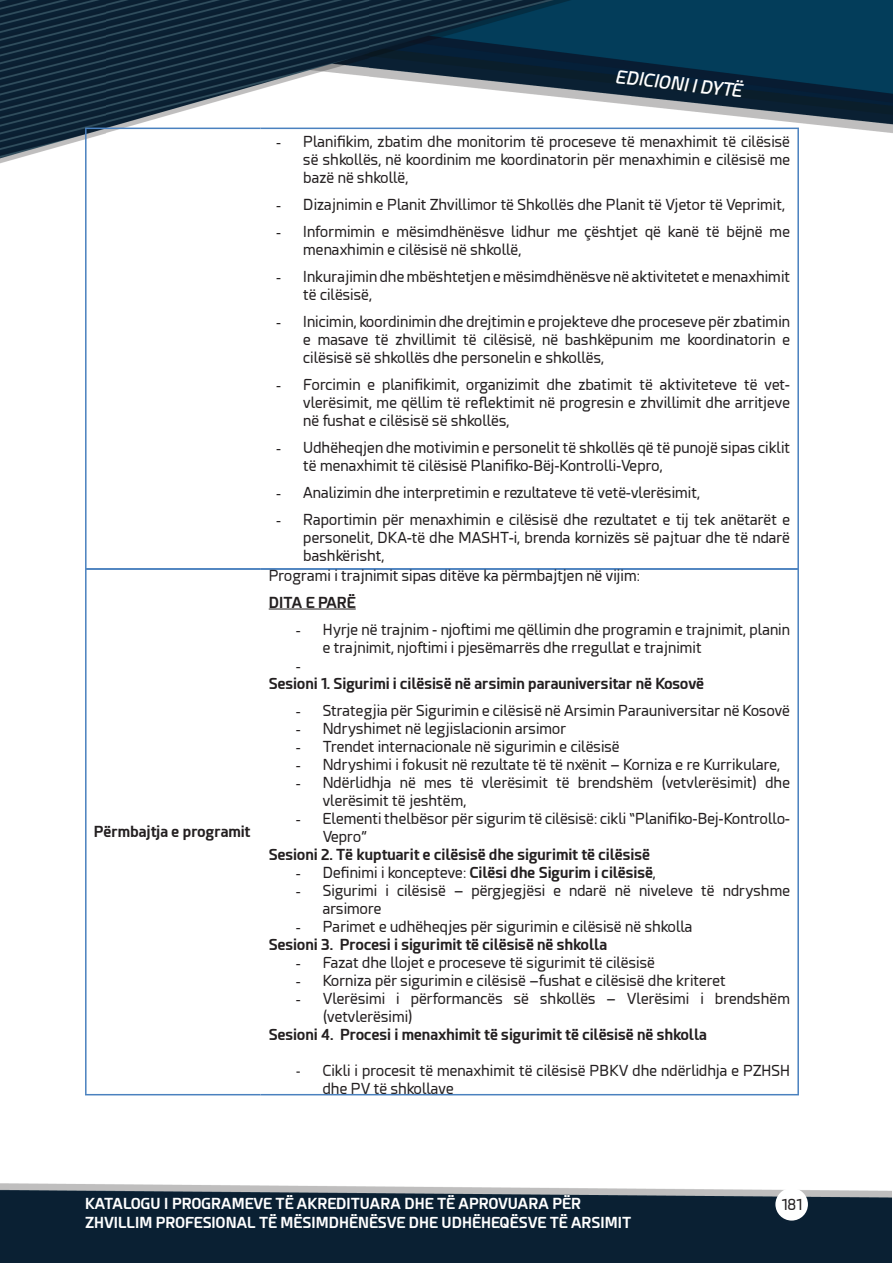
<style>
.page{position:relative;width:893px;height:1263px;background:#fff}
.page>*{position:absolute;margin:0;border:0;box-sizing:border-box;transform-origin:0 0}
.t1{font:italic 600 18px "Esphimere";color:#fff}
.t2{font:15px/18px "Esphimere";color:#231f20}
.t3{font:700 15px "Esphimere";color:#231f20}
.t4{font:700 15px/18.8px "Esphimere";color:#fff}
.t5{font:15px "Times New Roman";color:#231f20}
.s1{font-family:"Times New Roman"}
.s2{font-family:"Times New Roman";font-weight:400}
.s3{font-weight:400}
.s4{font-weight:700}
.s5{font-family:"Cambria"}
</style>
<div class="page">
<img style="left:0;top:0;width:893px;height:164px">
<img style="left:0;top:1183px;width:891px;height:80px">
<div style="left:775px;top:1188px;width:33px;height:32px;background:#fff;border-radius:50%"></div>
<hr style="left:85px;top:129px;width:2px;height:439px;background:#4a81bf">
<hr style="left:85px;top:128px;width:176px;height:1px;background:#4a81bf">
<hr style="left:261px;top:128px;width:538px;height:1px;background:#4a81bf">
<hr style="left:797px;top:129px;width:2px;height:439px;background:#4a81bf">
<hr style="left:85px;top:570px;width:2px;height:524px;background:#4a81bf">
<hr style="left:797px;top:570px;width:2px;height:524px;background:#4a81bf">
<hr style="left:85px;top:568px;width:176px;height:2px;background:#4a81bf">
<hr style="left:261px;top:568px;width:538px;height:2px;background:#4a81bf">
<hr style="left:85px;top:1094px;width:176px;height:1px;background:#4a81bf">
<hr style="left:261px;top:1094px;width:538px;height:1px;background:#4a81bf">
<hr style="left:269px;top:609px;width:87px;height:1px;background:#231f20">
<p class="t1" style="left:617px;top:65px;width:129px;rotate:7deg">EDICIONI I DYTË</p>
<p class="t3" style="left:94px;top:823px;width:158px">Përmbajtja e programit</p>
<p class="t2" style="left:303px;top:133px;width:488px;text-align:justify;text-indent:-27px"><span class="s1">-</span> Planifikim, zbatim dhe monitorim të proceseve të menaxhimit të cilësisë së shkollës, në koordinim me koordinatorin për menaxhimin e cilësisë me bazë në shkollë,</p>
<p class="t2" style="left:276px;top:196px;width:510px"><span class="s1">-</span> Dizajnimin e Planit Zhvillimor të Shkollës dhe Planit të Vjetor të Veprimit,</p>
<p class="t2" style="left:303px;top:223px;width:488px;text-indent:-27px"><span class="s1">-</span> Informimin e mësimdhënësve lidhur me çështjet që kanë të bëjnë me menaxhimin e cilësisë në shkollë,</p>
<p class="t2" style="left:303px;top:268px;width:488px;text-indent:-27px"><span class="s1">-</span> Inkurajimin dhe mbështetjen e mësimdhënësve në aktivitetet e menaxhimit të cilësisë,</p>
<p class="t2" style="left:303px;top:313px;width:488px;text-align:justify;text-indent:-27px"><span class="s1">-</span> Inicimin, koordinimin dhe drejtimin e projekteve dhe proceseve për zbatimin e masave të zhvillimit të cilësisë, në bashkëpunim me koordinatorin e cilësisë së shkollës dhe personelin e shkollës,</p>
<p class="t2" style="left:303px;top:376px;width:488px;text-align:justify;text-indent:-27px"><span class="s1">-</span> Forcimin e planifikimit, organizimit dhe zbatimit të aktiviteteve të vet&shy;vlerësimit, me qëllim të reflektimit në progresin e zhvillimit dhe arritjeve në fushat e cilësisë së shkollës,</p>
<p class="t2" style="left:303px;top:439px;width:488px;text-indent:-27px"><span class="s1">-</span> Udhëheqjen dhe motivimin e personelit të shkollës që të punojë sipas ciklit të menaxhimit të cilësisë Planifiko-Bëj-Kontrolli-Vepro,</p>
<p class="t2" style="left:276px;top:484px;width:425px"><span class="s1">-</span> Analizimin dhe interpretimin e rezultateve të vetë-vlerësimit,</p>
<p class="t2" style="left:303px;top:511px;width:488px;text-align:justify;text-indent:-27px"><span class="s1">-</span> Raportimin për menaxhimin e cilësisë dhe rezultatet e tij tek anëtarët e personelit, DKA-të dhe MASHT-i, brenda kornizës së pajtuar dhe të ndarë bashkërisht,</p>
<p class="t2" style="left:269px;top:567px;width:373px">Programi i trajnimit sipas ditëve ka përmbajtjen në vijim:</p>
<p class="t3" style="left:269px;top:593px;width:89px">DITA E PARË</p>
<p class="t2" style="left:323px;top:621px;width:469px;text-indent:-27px"><span class="s1">-</span> Hyrje në trajnim - njoftimi me qëllimin dhe programin e trajnimit, planin e trajnimit, njoftimi i pjesëmarrës dhe rregullat e trajnimit</p>
<p class="t5" style="left:296px;top:656px;width:6px">-</p>
<p class="t3" style="left:269px;top:674px;width:437px">Sesioni 1. Sigurimi i cilësisë në arsimin parauniversitar në Kosovë</p>
<p class="t2" style="left:296px;top:702px;width:496px"><span class="s1">-</span> Strategjia për Sigurimin e cilësisë në Arsimin Parauniversitar në Kosovë</p>
<p class="t2" style="left:296px;top:720px;width:272px"><span class="s1">-</span> Ndryshimet në legjislacionin arsimor</p>
<p class="t2" style="left:296px;top:738px;width:326px"><span class="s1">-</span> Trendet internacionale në sigurimin e cilësisë</p>
<p class="t2" style="left:296px;top:756px;width:486px"><span class="s1">-</span> Ndryshimi i fokusit në rezultate të të nxënit – Korniza e re Kurrikulare,</p>
<p class="t2" style="left:323px;top:774px;width:469px;text-indent:-27px"><span class="s1">-</span> Ndërlidhja në mes të vlerësimit të brendshëm (vetvlerësimit) dhe vlerësimit të jeshtëm,</p>
<p class="t2" style="left:323px;top:810px;width:469px;text-indent:-27px"><span class="s1">-</span> Elementi thelbësor për sigurim të cilësisë: cikli “Planifiko-Bej-Kontrollo-<br>Vepro”</p>
<p class="t3" style="left:269px;top:845px;width:383px">Sesioni 2. Të kuptuarit e cilësisë dhe sigurimit të cilësisë</p>
<p class="t3" style="left:296px;top:863px;width:362px"><span class="s2">-</span> <span class="s3">Definimi i koncepteve:</span> Cilësi dhe Sigurim i cilësisë<span class="s3">,</span></p>
<p class="t2" style="left:323px;top:882px;width:469px;text-indent:-27px"><span class="s1">-</span> Sigurimi i cilësisë – përgjegjësi e ndarë në niveleve të ndryshme arsimore</p>
<p class="t2" style="left:269px;top:918px;width:425px;text-indent:27px"><span class="s1">-</span> Parimet e udhëheqjes për sigurimin e cilësisë në shkolla<br><span class="s4">Sesioni 3. Procesi i sigurimit të cilësisë në shkolla</span></p>
<p class="t2" style="left:296px;top:954px;width:361px"><span class="s1">-</span> Fazat dhe llojet e proceseve të sigurimit të cilësisë</p>
<p class="t2" style="left:296px;top:972px;width:431px"><span class="s1">-</span> Korniza për sigurimin e cilësisë –fushat e cilësisë dhe kriteret</p>
<p class="t2" style="left:323px;top:990px;width:469px;text-indent:-27px"><span class="s1">-</span> Vlerësimi i përformancës së shkollës – Vlerësimi i brendshëm (vetvlerësimi)</p>
<p class="t3" style="left:269px;top:1025px;width:440px">Sesioni 4. Procesi i menaxhimit të sigurimit të cilësisë në shkolla</p>
<p class="t2" style="left:323px;top:1062px;width:469px;text-indent:-27px"><span class="s5">-</span> Cikli i procesit të menaxhimit të cilësisë PBKV dhe ndërlidhja e PZHSH dhe PV të shkollave</p>
<p class="t4" style="left:85px;top:1194px;width:548px">KATALOGU I PROGRAMEVE TË AKREDITUARA DHE TË APROVUARA PËR<br>ZHVILLIM PROFESIONAL TË MËSIMDHËNËSVE DHE UDHËHEQËSVE TË ARSIMIT</p>
<p class="t2" style="left:781px;top:1196px;width:22px">181</p>
</div>
